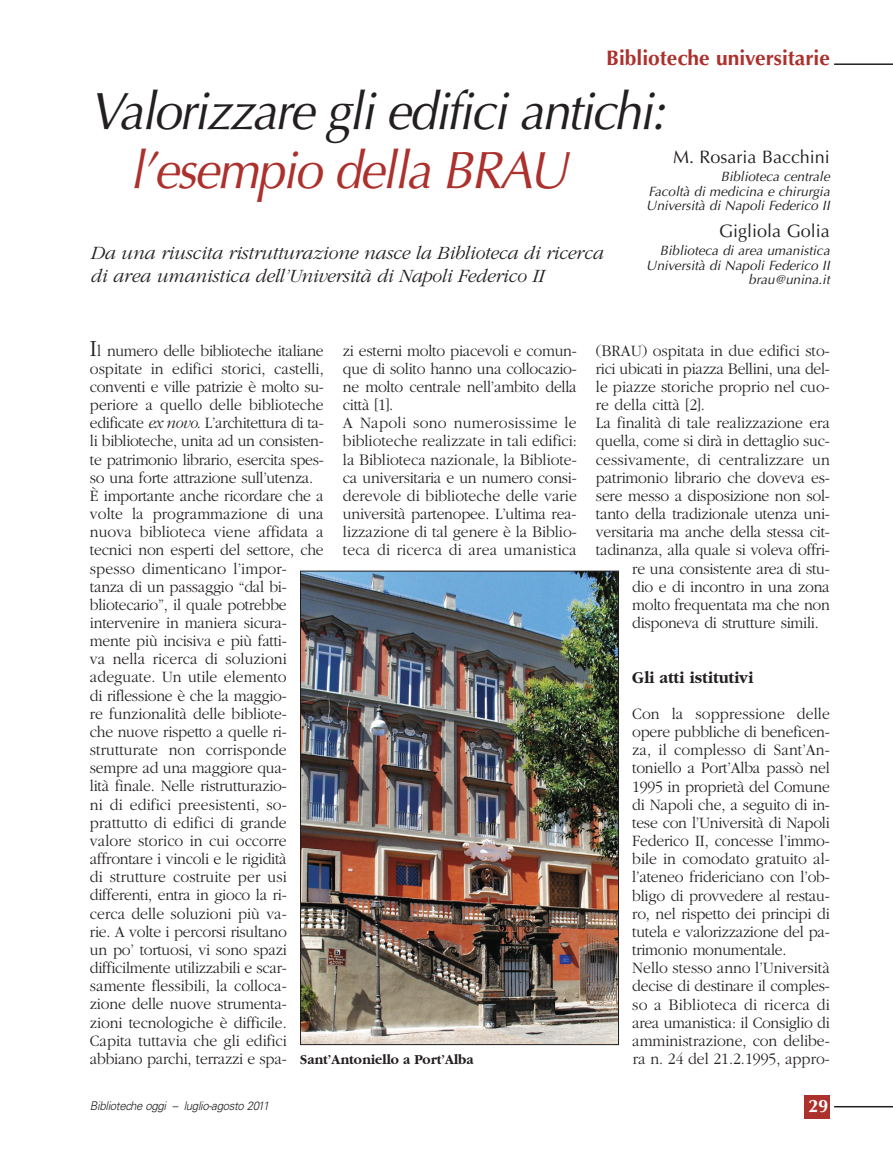
<style>
.page{position:relative;width:893px;height:1149px;background:#fff}
.page>*{position:absolute;margin:0;border:0;box-sizing:border-box;transform-origin:0 0}
.t1{font:italic 52.5px "Optima";letter-spacing:-.04em;color:#231f20;scale:.95 1}
.t2{font:italic 52.5px "Optima";letter-spacing:-.04em;color:#ac312d;scale:.95 1}
.t3{font:700 21px "Optima";color:#ac312d}
.t4{font:italic 300 19.5px/22.5px "Garamond";letter-spacing:-.01em;color:#231f20}
.t5{font:18px "Optima";color:#231f20}
.t6{font:700 18px "Optima";color:#fff}
.t7{font:700 17.25px "Garamond";color:#231f20;scale:.95 1}
.t8{font:300 16.5px/18.1px "Garamond";letter-spacing:-.015em;color:#231f20;scale:.95 1}
.t9{font:300 16.5px "Garamond";letter-spacing:.005em;color:#231f20;scale:.95 1}
.t10{font:700 14.25px "Garamond";color:#231f20;scale:.95 1}
.t11{font:italic 13.5px/14.2px "Optima";color:#231f20;text-align:justify}
.t12{font:italic 300 12px "Univers";letter-spacing:-.03em;color:#231f20;scale:.95 1}
.s1{font-size:24px}
.s2{font-style:italic}
</style>
<div class="page">
<div style="left:804px;top:1094px;width:26px;height:23px;background:#ac312d"></div>
<hr style="left:834px;top:1105px;width:59px;height:2px;background:#231f20">
<hr style="left:834px;top:63px;width:59px;height:2px;background:#231f20">
<img style="left:302px;top:572px;width:315px;height:470px">
<div style="left:300px;top:570px;width:319px;height:474px;border:1px solid #231f20"></div>
<p class="t3" style="left:606px;top:49px;width:225px">Biblioteche universitarie</p>
<h1 class="t1" style="left:90px;top:90px;width:607px">Valorizzare gli edifici antichi:</h1>
<h1 class="t2" style="left:130px;top:148px;width:463px">l’esempio della BRAU</h1>
<p class="t5" style="left:673px;top:149px;width:158px">M. Rosaria Bacchini</p>
<p class="t11" style="left:646px;top:171px;width:185px;text-indent:75px">Biblioteca centrale Facoltà di medicina e chirurgia Università di Napoli Federico II</p>
<p class="t5" style="left:719px;top:223px;width:112px">Gigliola Golia</p>
<p class="t11" style="left:646px;top:245px;width:185px;text-align:right">Biblioteca di area umanistica<br>Università di Napoli Federico II brau@unina.it</p>
<p class="t4" style="left:90px;top:243px;width:514px">Da una riuscita ristrutturazione nasce la Biblioteca di ricerca di area umanistica dell’Università di Napoli Federico II</p>
<p class="t8" style="left:90px;top:342px;width:248px"><span class="s1">I</span>l numero delle biblioteche italiane ospitate in edifici storici, castelli, conventi e ville patrizie è molto su&shy;periore a quello delle biblioteche edificate <span class="s2">ex novo</span>. L’architettura di ta&shy;li biblioteche, unita ad un consisten&shy;te patrimonio librario, esercita spes&shy;so una forte attrazione sull’utenza.<br>È importante anche ricordare che a volte la programmazione di una nuova biblioteca viene affidata a tecnici non esperti del settore, che spesso dimenticano l’impor&shy;tanza di un passaggio “dal bi&shy;bliotecario”, il quale potrebbe intervenire in maniera sicura&shy;mente più incisiva e più fatti-<br>va nella ricerca di soluzioni adeguate. Un utile elemento<br>di riflessione è che la maggio-<br>re funzionalità delle bibliote-<br>che nuove rispetto a quelle ri&shy;strutturate non corrisponde sempre ad una maggiore qua-<br>lità finale. Nelle ristrutturazio-<br>ni di edifici preesistenti, so&shy;prattutto di edifici di grande valore storico in cui occorre affrontare i vincoli e le rigidità<br>di strutture costruite per usi differenti, entra in gioco la ri&shy;cerca delle soluzioni più va-<br>rie. A volte i percorsi risultano<br>un po’ tortuosi, vi sono spazi difficilmente utilizzabili e scar&shy;samente flessibili, la colloca&shy;zione delle nuove strumenta-<br>zioni tecnologiche è difficile.<br>Capita tuttavia che gli edifici abbiano parchi, terrazzi e spa-</p>
<p class="t8" style="left:343px;top:342px;width:248px">zi esterni molto piacevoli e comun&shy;que di solito hanno una collocazio&shy;ne molto centrale nell’ambito della città [1].<br>A Napoli sono numerosissime le biblioteche realizzate in tali edifici: la Biblioteca nazionale, la Bibliote&shy;ca universitaria e un numero consi&shy;derevole di biblioteche delle varie università partenopee. L’ultima rea&shy;lizzazione di tal genere è la Biblio&shy;teca di ricerca di area umanistica</p>
<p class="t8" style="left:596px;top:342px;width:248px">(BRAU) ospitata in due edifici sto-</p>
<p class="t8" style="left:596px;top:360px;width:248px">rici ubicati in piazza Bellini, una del-</p>
<p class="t8" style="left:596px;top:379px;width:248px">le piazze storiche proprio nel cuo-</p>
<p class="t8" style="left:596px;top:397px;width:116px">re della città [2].</p>
<p class="t8" style="left:596px;top:415px;width:248px">La finalità di tale realizzazione era</p>
<p class="t8" style="left:596px;top:433px;width:248px">quella, come si dirà in dettaglio suc-</p>
<p class="t9" style="left:596px;top:453px;width:248px">cessivamente, di centralizzare un</p>
<p class="t8" style="left:596px;top:469px;width:248px">patrimonio librario che doveva es-</p>
<p class="t8" style="left:596px;top:488px;width:248px">sere messo a disposizione non sol-</p>
<p class="t8" style="left:596px;top:506px;width:248px">tanto della tradizionale utenza uni-</p>
<p class="t8" style="left:596px;top:524px;width:248px">versitaria ma anche della stessa cit-</p>
<p class="t8" style="left:596px;top:542px;width:248px">tadinanza, alla quale si voleva offri-</p>
<p class="t8" style="left:632px;top:560px;width:209px">re una consistente area di stu-</p>
<p class="t8" style="left:632px;top:578px;width:209px">dio e di incontro in una zona</p>
<p class="t8" style="left:632px;top:596px;width:210px">molto frequentata ma che non</p>
<p class="t8" style="left:632px;top:615px;width:198px">disponeva di strutture simili.</p>
<p class="t7" style="left:632px;top:670px;width:129px">Gli atti istitutivi</p>
<p class="t8" style="left:632px;top:705px;width:210px">Con la soppressione delle opere pubbliche di beneficen&shy;za, il complesso di Sant’An&shy;toniello a Port’Alba passò nel<br>1995 in proprietà del Comune di Napoli che, a seguito di in&shy;tese con l’Università di Napoli<br>Federico II, concesse l’immo&shy;bile in comodato gratuito al&shy;l’ateneo fridericiano con l’ob&shy;bligo di provvedere al restau&shy;ro, nel rispetto dei principi di tutela e valorizzazione del pa&shy;trimonio monumentale.<br>Nello stesso anno l’Università decise di destinare il comples&shy;so a Biblioteca di ricerca di area umanistica: il Consiglio di amministrazione, con delibe&shy;ra n. 24 del 21.2.1995, appro-</p>
<p class="t10" style="left:300px;top:1053px;width:184px">Sant’Antoniello a Port’Alba</p>
<p class="t12" style="left:90px;top:1101px;width:190px">Biblioteche oggi – luglio-agosto 2011</p>
<p class="t6" style="left:808px;top:1097px;width:22px">29</p>
</div>
